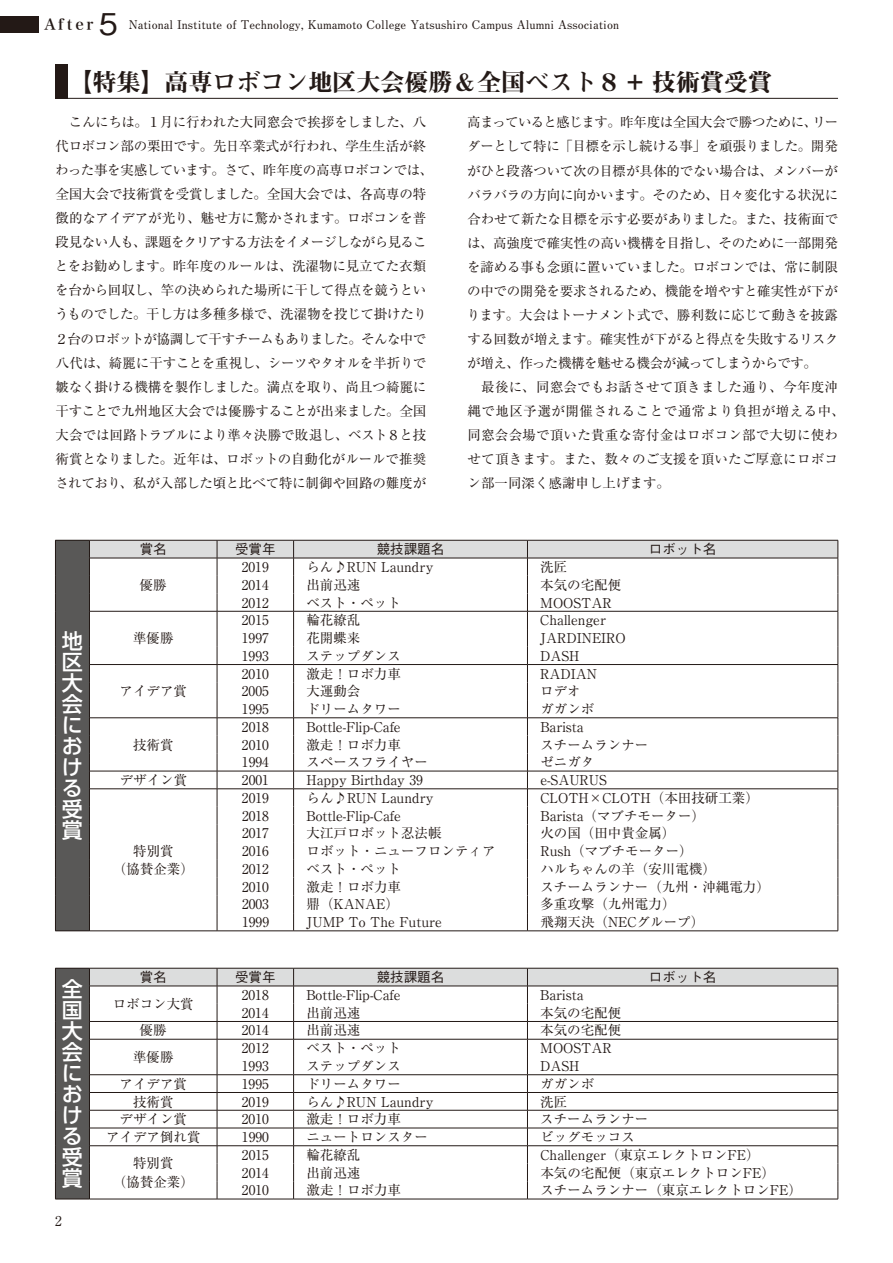
<style>
.page{position:relative;width:893px;height:1263px;background:#fff}
.page>*{position:absolute;margin:0;border:0;box-sizing:border-box;transform-origin:0 0}
.t1{font:24px "Midashi Min Pr 6 N MA31";color:#231916}
.t2{font:500 21px/21px "UD Shin Go Pr 6 N";color:#fff;text-align:justify}
.t3{font:15px "Hira Min Pro W6";letter-spacing:.185em;color:#231916}
.t4{font:13.5px/24px "Ryumin Pro";letter-spacing:-.015em;color:#231916}
.t5{font:13.5px/18.9px "Ryumin Pr 6 N";color:#231916;text-align:center}
.t6{font:500 13.5px "Gothic BBB Pr 6 N";color:#231916}
.t7{font:700 12px "Futo Min A101 Pr 6 N";color:#231916}
.s1{font-family:"Gothic BBB Pr 6 N";font-weight:500;font-size:30px}
</style>
<div class="page">
<div style="left:55px;top:540px;width:34px;height:391px;background:#595857"></div>
<hr style="left:55px;top:540px;width:34px;height:1px;background:#231916">
<svg style="left:55px;top:540px;width:1px;height:390px"></svg>
<svg style="left:89px;top:540px;width:750px;height:391px"></svg>
<hr style="left:55px;top:930px;width:34px;height:1px;background:#231916">
<hr style="left:89px;top:930px;width:128px;height:1px;background:#231916">
<hr style="left:217px;top:930px;width:77px;height:1px;background:#231916">
<hr style="left:294px;top:930px;width:233px;height:1px;background:#231916">
<hr style="left:527px;top:930px;width:311px;height:1px;background:#231916">
<div style="left:55px;top:968px;width:34px;height:231px;background:#595857"></div>
<hr style="left:55px;top:968px;width:34px;height:1px;background:#231916">
<svg style="left:55px;top:968px;width:1px;height:231px"></svg>
<svg style="left:89px;top:968px;width:750px;height:231px"></svg>
<hr style="left:55px;top:1199px;width:34px;height:1px;background:#231916">
<hr style="left:89px;top:1199px;width:128px;height:1px;background:#231916">
<hr style="left:217px;top:1199px;width:77px;height:1px;background:#231916">
<hr style="left:294px;top:1199px;width:233px;height:1px;background:#231916">
<hr style="left:527px;top:1199px;width:311px;height:1px;background:#231916">
<div style="left:55px;top:65px;width:13px;height:34px;background:#231916"></div>
<hr style="left:55px;top:98px;width:783px;height:1px;background:#231916">
<div style="left:0;top:16px;width:39px;height:16px;background:#231916"></div>
<p class="t3" style="left:44px;top:12px;width:75px">After <span class="s1">5</span></p>
<p class="t7" style="left:129px;top:15px;width:492px">National Institute of Technology, Kumamoto College Yatsushiro Campus Alumni Association</p>
<h1 class="t1" style="left:69px;top:63px;width:705px">【特集】高専ロボコン地区大会優勝&amp;全国ベスト８ + 技術賞受賞</h1>
<p class="t4" style="left:55px;top:109px;width:380px">　こんにちは。１月に行われた大同窓会で挨拶をしました、八代ロボコン部の栗田です。先日卒業式が行われ、学生生活が終わった事を実感しています。さて、昨年度の高専ロボコンでは、全国大会で技術賞を受賞しました。全国大会では、各高専の特徴的なアイデアが光り、魅せ方に驚かされます。ロボコンを普段見ない人も、課題をクリアする方法をイメージしながら見ることをお勧めします。昨年度のルールは、洗濯物に見立てた衣類を台から回収し、竿の決められた場所に干して得点を競うというものでした。干し方は多種多様で、洗濯物を投じて掛けたり２台のロボットが協調して干すチームもありました。そんな中で八代は、綺麗に干すことを重視し、シーツやタオルを半折りで皺なく掛ける機構を製作しました。満点を取り、尚且つ綺麗に干すことで九州地区大会では優勝することが出来ました。全国大会では回路トラブルにより準々決勝で敗退し、ベスト８と技術賞となりました。近年は、ロボットの自動化がルールで推奨されており、私が入部した頃と比べて特に制御や回路の難度が</p>
<p class="t4" style="left:467px;top:110px;width:380px">高まっていると感じます。昨年度は全国大会で勝つために、リーダーとして特に「目標を示し続ける事」を頑張りました。開発がひと段落ついて次の目標が具体的でない場合は、メンバーがバラバラの方向に向かいます。そのため、日々変化する状況に合わせて新たな目標を示す必要がありました。また、技術面では、高強度で確実性の高い機構を目指し、そのために一部開発を諦める事も念頭に置いていました。ロボコンでは、常に制限の中での開発を要求されるため、機能を増やすと確実性が下がります。大会はトーナメント式で、勝利数に応じて動きを披露する回数が増えます。確実性が下がると得点を失敗するリスクが増え、作った機構を魅せる機会が減ってしまうからです。<br>　最後に、同窓会でもお話させて頂きました通り、今年度沖縄で地区予選が開催されることで通常より負担が増える中、同窓会会場で頂いた貴重な寄付金はロボコン部で大切に使わせて頂きます。また、数々のご支援を頂いたご厚意にロボコン部一同深く感謝申し上げます。</p>
<h2 class="t2" style="left:62px;top:630px;width:22px">地区大会における受賞</h2>
<h2 class="t2" style="left:62px;top:978px;width:22px">全国大会における受賞</h2>
<p class="t4" style="left:55px;top:1208px;width:8px">2</p>
<p class="t6" style="left:140px;top:538px;width:28px">賞名</p>
<p class="t6" style="left:235px;top:538px;width:42px">受賞年</p>
<p class="t6" style="left:377px;top:538px;width:69px">競技課題名</p>
<p class="t6" style="left:649px;top:538px;width:69px">ロボット名</p>
<p class="t5" style="left:140px;top:574px;width:28px">優勝</p>
<p class="t5" style="left:242px;top:557px;width:28px">2019</p>
<p class="t5" style="left:306px;top:557px;width:129px">らん♪RUN Laundry</p>
<p class="t5" style="left:540px;top:557px;width:28px">洗匠</p>
<p class="t5" style="left:242px;top:574px;width:28px">2014</p>
<p class="t5" style="left:306px;top:574px;width:55px">出前迅速</p>
<p class="t5" style="left:540px;top:574px;width:82px">本気の宅配便</p>
<p class="t5" style="left:242px;top:592px;width:28px">2012</p>
<p class="t5" style="left:306px;top:592px;width:96px">ベスト・ペット</p>
<p class="t5" style="left:540px;top:592px;width:73px">MOOSTAR</p>
<p class="t5" style="left:133px;top:628px;width:42px">準優勝</p>
<p class="t5" style="left:120px;top:681px;width:69px">アイデア賞</p>
<p class="t5" style="left:133px;top:734px;width:42px">技術賞</p>
<p class="t5" style="left:242px;top:610px;width:28px">2015</p>
<p class="t5" style="left:306px;top:610px;width:55px">輪花繚乱</p>
<p class="t5" style="left:540px;top:610px;width:67px">Challenger</p>
<p class="t5" style="left:242px;top:628px;width:28px">1997</p>
<p class="t5" style="left:306px;top:628px;width:55px">花開蝶来</p>
<p class="t5" style="left:540px;top:628px;width:87px">JARDINEIRO</p>
<p class="t5" style="left:242px;top:645px;width:28px">1993</p>
<p class="t5" style="left:306px;top:645px;width:96px">ステップダンス</p>
<p class="t5" style="left:540px;top:645px;width:41px">DASH</p>
<p class="t5" style="left:242px;top:663px;width:28px">2010</p>
<p class="t5" style="left:306px;top:663px;width:96px">激走！ロボ力車</p>
<p class="t5" style="left:540px;top:663px;width:58px">RADIAN</p>
<p class="t5" style="left:242px;top:681px;width:28px">2005</p>
<p class="t5" style="left:306px;top:681px;width:55px">大運動会</p>
<p class="t5" style="left:540px;top:681px;width:42px">ロデオ</p>
<p class="t5" style="left:242px;top:699px;width:28px">1995</p>
<p class="t5" style="left:306px;top:699px;width:96px">ドリームタワー</p>
<p class="t5" style="left:540px;top:699px;width:55px">ガガンボ</p>
<p class="t5" style="left:242px;top:717px;width:28px">2018</p>
<p class="t5" style="left:306px;top:717px;width:96px">Bottle-Flip-Cafe</p>
<p class="t5" style="left:540px;top:717px;width:45px">Barista</p>
<p class="t5" style="left:242px;top:734px;width:28px">2010</p>
<p class="t5" style="left:306px;top:734px;width:96px">激走！ロボ力車</p>
<p class="t5" style="left:540px;top:734px;width:109px">スチームランナー</p>
<p class="t5" style="left:242px;top:752px;width:28px">1994</p>
<p class="t5" style="left:306px;top:752px;width:123px">スペースフライヤー</p>
<p class="t5" style="left:540px;top:752px;width:55px">ゼニガタ</p>
<p class="t5" style="left:120px;top:770px;width:69px">デザイン賞</p>
<p class="t5" style="left:242px;top:770px;width:28px">2001</p>
<p class="t5" style="left:306px;top:770px;width:118px">Happy Birthday 39</p>
<p class="t5" style="left:540px;top:770px;width:68px">e-SAURUS</p>
<p class="t5" style="left:113px;top:840px;width:82px">特別賞<br>（協賛企業）</p>
<p class="t5" style="left:242px;top:788px;width:28px">2019</p>
<p class="t5" style="left:306px;top:788px;width:129px">らん♪RUN Laundry</p>
<p class="t5" style="left:540px;top:788px;width:220px">CLOTH×CLOTH（本田技研工業）</p>
<p class="t5" style="left:242px;top:805px;width:28px">2018</p>
<p class="t5" style="left:307px;top:805px;width:96px">Bottle-Flip-Cafe</p>
<p class="t5" style="left:540px;top:805px;width:166px">Barista（マブチモーター）</p>
<p class="t5" style="left:242px;top:823px;width:28px">2017</p>
<p class="t5" style="left:307px;top:823px;width:136px">大江戸ロボット忍法帳</p>
<p class="t5" style="left:540px;top:823px;width:136px">火の国（田中貴金属）</p>
<p class="t5" style="left:242px;top:841px;width:28px">2016</p>
<p class="t5" style="left:307px;top:841px;width:190px">ロボット・ニューフロンティア</p>
<p class="t5" style="left:540px;top:841px;width:154px">Rush（マブチモーター）</p>
<p class="t5" style="left:242px;top:859px;width:28px">2012</p>
<p class="t5" style="left:307px;top:859px;width:96px">ベスト・ペット</p>
<p class="t5" style="left:540px;top:859px;width:177px">ハルちゃんの羊（安川電機）</p>
<p class="t5" style="left:242px;top:876px;width:28px">2010</p>
<p class="t5" style="left:307px;top:876px;width:96px">激走！ロボ力車</p>
<p class="t5" style="left:540px;top:876px;width:231px">スチームランナー（九州・沖縄電力）</p>
<p class="t5" style="left:242px;top:894px;width:28px">2003</p>
<p class="t5" style="left:307px;top:894px;width:94px">鼎（KANAE）</p>
<p class="t5" style="left:540px;top:894px;width:136px">多重攻撃（九州電力）</p>
<p class="t5" style="left:242px;top:912px;width:28px">1999</p>
<p class="t5" style="left:307px;top:912px;width:137px">JUMP To The Future</p>
<p class="t5" style="left:540px;top:912px;width:165px">飛翔天決（NECグループ）</p>
<p class="t6" style="left:140px;top:966px;width:28px">賞名</p>
<p class="t6" style="left:235px;top:966px;width:42px">受賞年</p>
<p class="t6" style="left:377px;top:966px;width:69px">競技課題名</p>
<p class="t6" style="left:649px;top:966px;width:69px">ロボット名</p>
<p class="t5" style="left:113px;top:994px;width:82px">ロボコン大賞</p>
<p class="t5" style="left:242px;top:985px;width:28px">2018</p>
<p class="t5" style="left:306px;top:985px;width:96px">Bottle-Flip-Cafe</p>
<p class="t5" style="left:540px;top:985px;width:45px">Barista</p>
<p class="t5" style="left:242px;top:1002px;width:28px">2014</p>
<p class="t5" style="left:306px;top:1002px;width:55px">出前迅速</p>
<p class="t5" style="left:540px;top:1002px;width:82px">本気の宅配便</p>
<p class="t5" style="left:140px;top:1020px;width:28px">優勝</p>
<p class="t5" style="left:242px;top:1020px;width:28px">2014</p>
<p class="t5" style="left:306px;top:1020px;width:55px">出前迅速</p>
<p class="t5" style="left:540px;top:1020px;width:82px">本気の宅配便</p>
<p class="t5" style="left:133px;top:1047px;width:42px">準優勝</p>
<p class="t5" style="left:242px;top:1038px;width:28px">2012</p>
<p class="t5" style="left:306px;top:1038px;width:96px">ベスト・ペット</p>
<p class="t5" style="left:540px;top:1038px;width:73px">MOOSTAR</p>
<p class="t5" style="left:242px;top:1056px;width:28px">1993</p>
<p class="t5" style="left:306px;top:1056px;width:96px">ステップダンス</p>
<p class="t5" style="left:540px;top:1056px;width:41px">DASH</p>
<p class="t5" style="left:120px;top:1073px;width:69px">アイデア賞</p>
<p class="t5" style="left:242px;top:1073px;width:28px">1995</p>
<p class="t5" style="left:306px;top:1073px;width:96px">ドリームタワー</p>
<p class="t5" style="left:540px;top:1073px;width:55px">ガガンボ</p>
<p class="t5" style="left:133px;top:1091px;width:42px">技術賞</p>
<p class="t5" style="left:242px;top:1091px;width:28px">2019</p>
<p class="t5" style="left:306px;top:1091px;width:129px">らん♪RUN Laundry</p>
<p class="t5" style="left:540px;top:1091px;width:28px">洗匠</p>
<p class="t5" style="left:120px;top:1109px;width:69px">デザイン賞</p>
<p class="t5" style="left:242px;top:1109px;width:28px">2010</p>
<p class="t5" style="left:306px;top:1109px;width:96px">激走！ロボ力車</p>
<p class="t5" style="left:540px;top:1109px;width:109px">スチームランナー</p>
<p class="t5" style="left:106px;top:1127px;width:96px">アイデア倒れ賞</p>
<p class="t5" style="left:242px;top:1127px;width:28px">1990</p>
<p class="t5" style="left:306px;top:1127px;width:123px">ニュートロンスター</p>
<p class="t5" style="left:540px;top:1127px;width:96px">ビッグモッコス</p>
<p class="t5" style="left:113px;top:1153px;width:82px">特別賞<br>（協賛企業）</p>
<p class="t5" style="left:242px;top:1144px;width:28px">2015</p>
<p class="t5" style="left:306px;top:1144px;width:55px">輪花繚乱</p>
<p class="t5" style="left:540px;top:1144px;width:221px">Challenger（東京エレクトロンFE）</p>
<p class="t5" style="left:242px;top:1162px;width:28px">2014</p>
<p class="t5" style="left:306px;top:1162px;width:55px">出前迅速</p>
<p class="t5" style="left:540px;top:1162px;width:236px">本気の宅配便（東京エレクトロンFE）</p>
<p class="t5" style="left:242px;top:1180px;width:28px">2010</p>
<p class="t5" style="left:306px;top:1180px;width:96px">激走！ロボ力車</p>
<p class="t5" style="left:540px;top:1180px;width:263px">スチームランナー（東京エレクトロンFE）</p>
</div>
